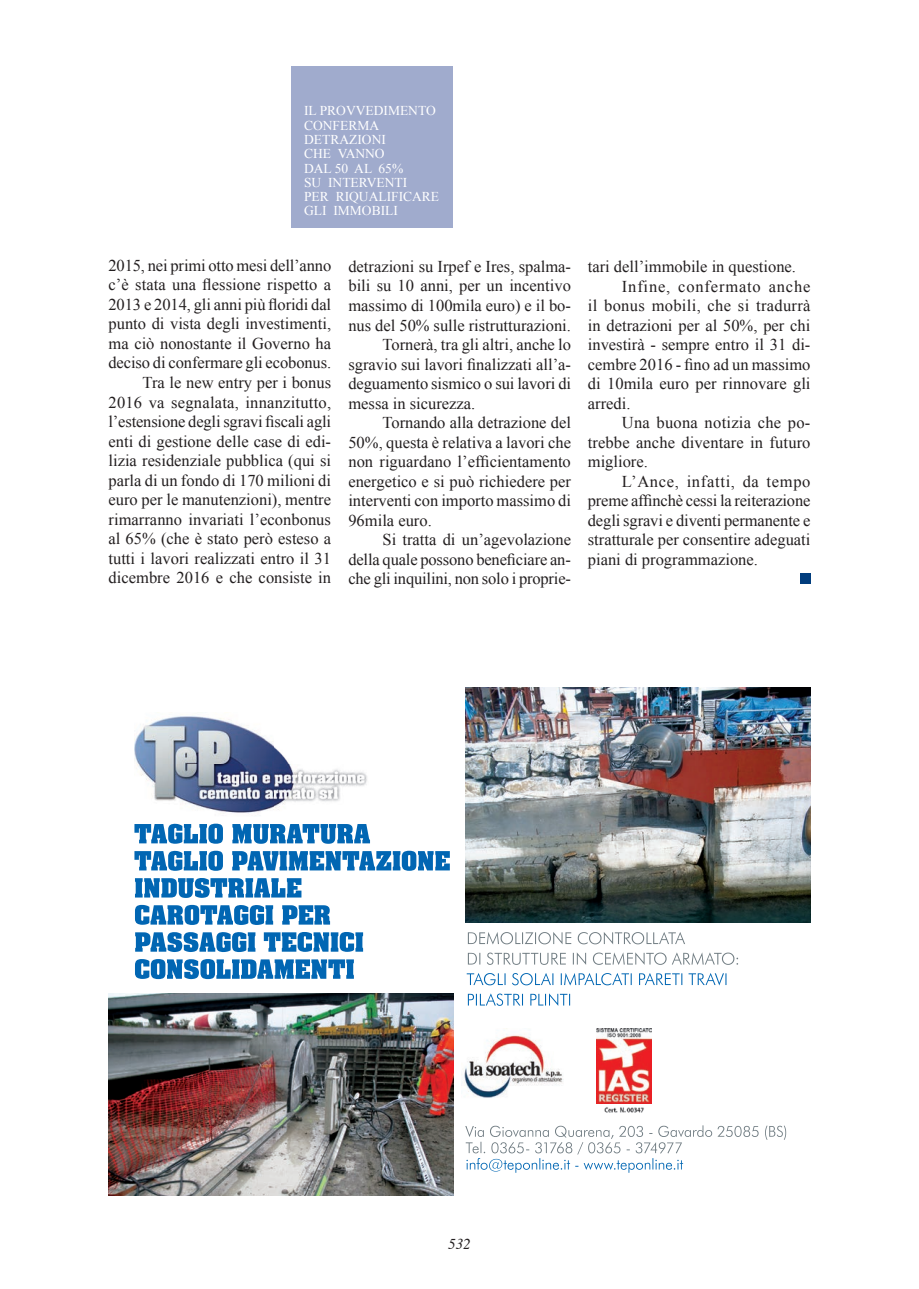
<style>
.page{position:relative;width:919px;height:1289px;background:#fff}
.page>*{position:absolute;margin:0;border:0;box-sizing:border-box;transform-origin:0 0}
.t1{font:16.5px/19.5px "Times New Roman";color:#231f20;text-align:right}
.t2{font:16.5px "Times New Roman";letter-spacing:.02em;color:#231f20}
.t3{font:16.5px "Times New Roman";letter-spacing:.05em;color:#231f20}
.t4{font:16.5px "Times New Roman";letter-spacing:.04em;color:#231f20}
.t5{font:italic 15px "Times";color:#231f20}
.t6{font:13.5px/14.2px "Times New Roman";color:#fff}
</style>
<div class="page">
<div style="left:291px;top:66px;width:162px;height:162px;background:#a0abcd"></div>
<div style="left:799px;top:573px;width:11px;height:11px;background:#013d7d"></div>
<img style="left:465px;top:687px;width:345px;height:235px">
<img style="left:108px;top:993px;width:346px;height:202px">
<img style="left:134px;top:716px;width:233px;height:98px">
<svg style="left:135px;top:959px;width:219px;height:20px"></svg>
<svg style="left:135px;top:932px;width:228px;height:20px"></svg>
<svg style="left:135px;top:904px;width:195px;height:21px"></svg>
<svg style="left:135px;top:878px;width:166px;height:19px"></svg>
<svg style="left:134px;top:850px;width:316px;height:20px"></svg>
<svg style="left:134px;top:823px;width:236px;height:20px"></svg>
<svg style="left:468px;top:993px;width:102px;height:12px"></svg>
<svg style="left:466px;top:973px;width:260px;height:12px"></svg>
<svg style="left:468px;top:952px;width:270px;height:13px"></svg>
<svg style="left:468px;top:932px;width:217px;height:12px"></svg>
<svg style="left:465px;top:1125px;width:321px;height:47px"></svg>
<img style="left:596px;top:1028px;width:56px;height:85px">
<img style="left:464px;top:1028px;width:99px;height:70px">
<p class="t6" style="left:304px;top:104px;width:137px">IL PROVVEDIMENTO<br>CONFERMA<br>DETRAZIONI<br>CHE VANNO<br>DAL 50 AL 65%<br>SU INTERVENTI<br>PER RIQUALIFICARE<br>GLI IMMOBILI</p>
<p class="t1" style="left:108px;top:255px;width:224px">2015, nei primi otto mesi dell’anno c’è stata una flessione rispetto a 2013 e 2014, gli anni più floridi dal punto di vista degli investimenti, ma ciò nonostante il Governo ha deciso di confermare gli ecobonus.<br>Tra le new entry per i bonus 2016 va segnalata, innanzitutto, l’estensione degli sgravi fiscali agli enti di gestione delle case di edi&shy;lizia residenziale pubblica (qui si parla di un fondo di 170 milioni di euro per le manutenzioni), mentre rimarranno invariati l’econbonus al 65% (che è stato però esteso a tutti i lavori realizzati entro il 31 dicembre 2016 e che consiste in</p>
<p class="t1" style="left:348px;top:256px;width:224px">detrazioni su Irpef e Ires, spalma-</p>
<p class="t1" style="left:348px;top:276px;width:224px">bili su 10 anni, per un incentivo</p>
<p class="t1" style="left:348px;top:295px;width:224px">massimo di 100mila euro) e il bo-</p>
<p class="t1" style="left:348px;top:315px;width:224px">nus del 50% sulle ristrutturazioni.</p>
<p class="t1" style="left:382px;top:334px;width:190px">Tornerà, tra gli altri, anche lo</p>
<p class="t1" style="left:348px;top:354px;width:224px">sgravio sui lavori finalizzati all’a-</p>
<p class="t1" style="left:348px;top:373px;width:224px">deguamento sismico o sui lavori di</p>
<p class="t1" style="left:348px;top:393px;width:128px">messa in sicurezza.</p>
<p class="t1" style="left:382px;top:412px;width:190px">Tornando alla detrazione del</p>
<p class="t1" style="left:348px;top:432px;width:224px">50%, questa è relativa a lavori che</p>
<p class="t1" style="left:348px;top:451px;width:224px">non riguardano l’efficientamento</p>
<p class="t1" style="left:348px;top:471px;width:224px">energetico e si può richiedere per</p>
<p class="t1" style="left:348px;top:490px;width:224px">interventi con importo massimo di</p>
<p class="t1" style="left:348px;top:510px;width:85px">96mila euro.</p>
<p class="t1" style="left:382px;top:529px;width:190px">Si tratta di un’agevolazione</p>
<p class="t1" style="left:348px;top:549px;width:224px">della quale possono beneficiare an-</p>
<p class="t1" style="left:348px;top:568px;width:224px">che gli inquilini, non solo i proprie-</p>
<p class="t1" style="left:587px;top:256px;width:210px">tari dell’immobile in questione.</p>
<p class="t3" style="left:622px;top:275px;width:190px">Infine, confermato anche</p>
<p class="t2" style="left:587px;top:294px;width:224px">il bonus mobili, che si tradurrà</p>
<p class="t1" style="left:587px;top:315px;width:224px">in detrazioni per al 50%, per chi</p>
<p class="t1" style="left:587px;top:334px;width:224px">investirà - sempre entro il 31 di-</p>
<p class="t1" style="left:587px;top:354px;width:224px">cembre 2016 - fino ad un massimo</p>
<p class="t1" style="left:587px;top:373px;width:224px">di 10mila euro per rinnovare gli</p>
<p class="t1" style="left:587px;top:393px;width:44px">arredi.</p>
<p class="t1" style="left:622px;top:412px;width:190px">Una buona notizia che po-</p>
<p class="t1" style="left:587px;top:432px;width:224px">trebbe anche diventare in futuro</p>
<p class="t1" style="left:587px;top:451px;width:62px">migliore.</p>
<p class="t4" style="left:622px;top:470px;width:190px">L’Ance, infatti, da tempo</p>
<p class="t1" style="left:587px;top:490px;width:224px">preme affinchè cessi la reiterazione</p>
<p class="t1" style="left:587px;top:510px;width:224px">degli sgravi e diventi permanente e</p>
<p class="t1" style="left:587px;top:529px;width:224px">stratturale per consentire adeguati</p>
<p class="t1" style="left:587px;top:549px;width:172px">piani di programmazione.</p>
<p class="t5" style="left:448px;top:1230px;width:24px">532</p>
</div>
